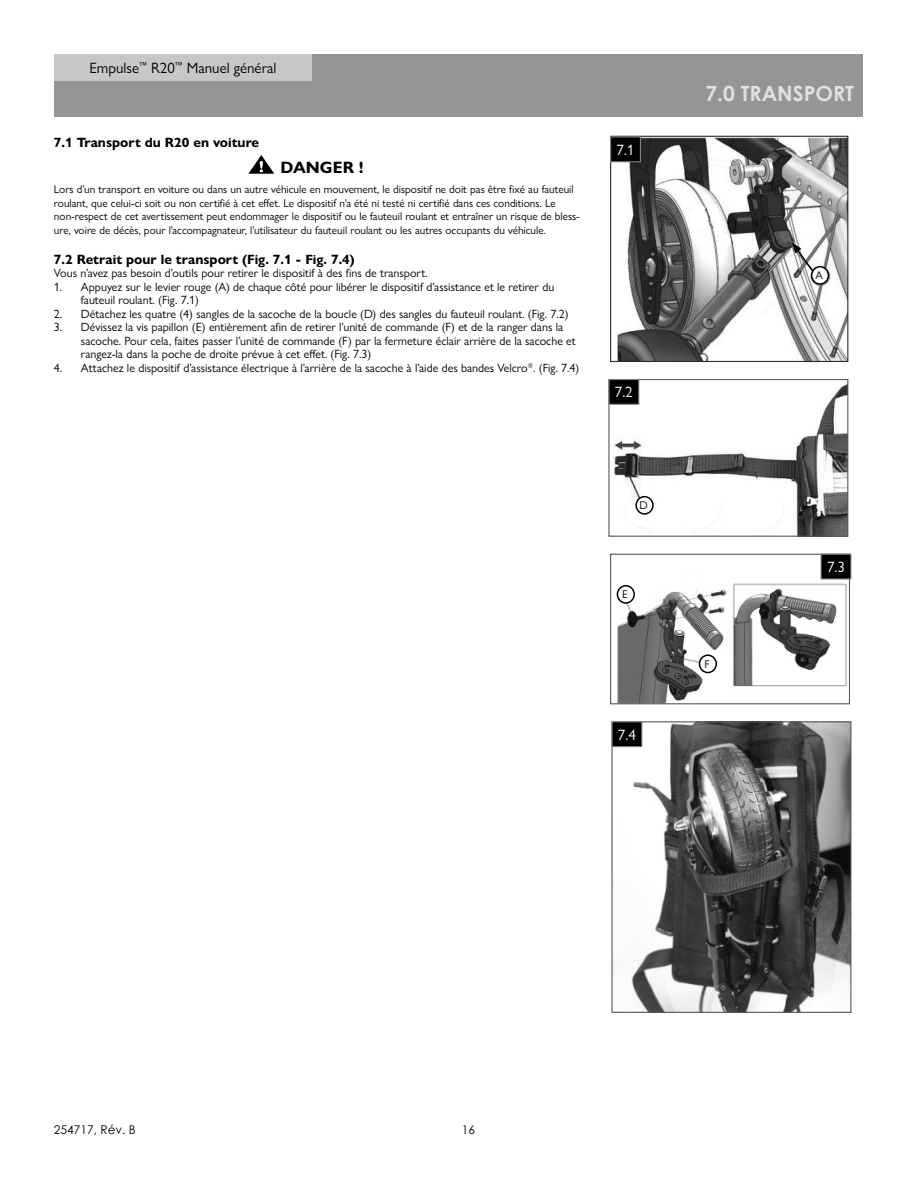
<style>
.page{position:relative;width:918px;height:1188px;background:#fff}
.page>*{position:absolute;margin:0;border:0;box-sizing:border-box;transform-origin:0 0}
.t1{font:700 21px "Century Gothic";color:#e0e0e0}
.t2{font:700 16.5px "Gill Sans Nova";color:#000}
.t3{font:15px "Gill Sans Nova";color:#000}
.t4{font:15px "Gill Sans Nova";color:#fff}
.t5{font:700 13.5px "Gill Sans Nova";color:#000}
.t6{font:12px/13.5px "Gill Sans Nova";color:#000}
.t7{font:12px "Century Gothic";color:#000}
.t8{font:11.25px/13.5px "Gill Sans Nova";color:#000}
</style>
<div class="page">
<div style="left:54px;top:54px;width:809px;height:63px;background:#959595"></div>
<div style="left:54px;top:54px;width:258px;height:26px;background:#c7c7c7"></div>
<svg style="left:248px;top:155px;width:26px;height:19px"></svg>
<img style="left:613px;top:723px;width:236px;height:288px">
<div style="left:611px;top:721px;width:240px;height:292px;border:1px solid #585858"></div>
<div style="left:612px;top:722px;width:30px;height:25px;background:#000"></div>
<div style="left:611px;top:721px;width:31px;height:26px;border:1px solid #808080"></div>
<img style="left:614px;top:381px;width:232px;height:154px">
<div style="left:608px;top:379px;width:240px;height:158px;border:1px solid #585858"></div>
<div style="left:609px;top:380px;width:30px;height:24px;background:#000"></div>
<div style="left:608px;top:379px;width:31px;height:26px;border:1px solid #808080"></div>
<div style="left:676px;top:475px;width:44px;height:53px;background:#fff;border-radius:50%"></div>
<div style="left:675px;top:474px;width:46px;height:54px;border:1px solid #fff;border-radius:50%"></div>
<div style="left:739px;top:478px;width:44px;height:52px;background:#fff;border-radius:50%"></div>
<div style="left:627px;top:497px;width:44px;height:30px;background:#fff;border-radius:50%"></div>
<svg style="left:636px;top:497px;width:17px;height:17px"></svg>
<div style="left:635px;top:496px;width:19px;height:19px;border:1px solid #000;border-radius:50%"></div>
<img style="left:616px;top:138px;width:230px;height:222px">
<div style="left:610px;top:136px;width:238px;height:226px;border:1px solid #2e2e2e"></div>
<div style="left:611px;top:137px;width:29px;height:25px;background:#000"></div>
<div style="left:610px;top:136px;width:31px;height:26px;border:1px solid #808080"></div>
<div style="left:812px;top:267px;width:16px;height:17px;background:#fff;border-radius:50%"></div>
<div style="left:811px;top:266px;width:18px;height:19px;border:1px solid #000;border-radius:50%"></div>
<svg style="left:792px;top:243px;width:23px;height:31px"></svg>
<div style="left:689px;top:209px;width:16px;height:22px;background:#fff;border-radius:50%"></div>
<div style="left:682px;top:150px;width:20px;height:21px;background:#333;border-radius:50%"></div>
<div style="left:699px;top:220px;width:10px;height:9px;background:#fff;border-radius:50%"></div>
<div style="left:695px;top:205px;width:10px;height:9px;background:#fff;border-radius:50%"></div>
<div style="left:697px;top:213px;width:10px;height:10px;background:#fff;border-radius:50%"></div>
<div style="left:721px;top:236px;width:10px;height:12px;background:#fff;border-radius:50%"></div>
<div style="left:735px;top:242px;width:15px;height:15px;background:#fff;border-radius:50%"></div>
<div style="left:733px;top:236px;width:15px;height:16px;background:#fff;border-radius:50%"></div>
<svg style="left:751px;top:288px;width:25px;height:26px"></svg>
<svg style="left:704px;top:203px;width:30px;height:43px"></svg>
<svg style="left:672px;top:154px;width:12px;height:19px"></svg>
<svg style="left:691px;top:149px;width:48px;height:20px"></svg>
<img style="left:616px;top:570px;width:231px;height:132px">
<div style="left:610px;top:554px;width:240px;height:150px;border:1px solid #585858"></div>
<div style="left:821px;top:554px;width:30px;height:25px;background:#000"></div>
<div style="left:821px;top:554px;width:30px;height:26px;border:1px solid #808080"></div>
<svg style="left:617px;top:586px;width:17px;height:17px"></svg>
<div style="left:617px;top:585px;width:18px;height:19px;border:1px solid #000;border-radius:50%"></div>
<svg style="left:700px;top:655px;width:16px;height:18px"></svg>
<div style="left:699px;top:654px;width:18px;height:19px;border:1px solid #000;border-radius:50%"></div>
<div style="left:685px;top:571px;width:17px;height:17px;background:#fff;border-radius:50%"></div>
<div style="left:684px;top:570px;width:18px;height:19px;border:1px solid #fff;border-radius:50%"></div>
<div style="left:642px;top:571px;width:22px;height:22px;background:#fff;border-radius:50%"></div>
<div style="left:642px;top:570px;width:22px;height:24px;border:1px solid #fff;border-radius:50%"></div>
<svg style="left:690px;top:578px;width:15px;height:19px"></svg>
<svg style="left:646px;top:577px;width:21px;height:26px"></svg>
<p class="t3" style="left:89px;top:59px;width:189px">Empulse<sup>™</sup> R20<sup>™</sup> Manuel général</p>
<p class="t5" style="left:54px;top:137px;width:207px">7.1 Transport du R20 en voiture</p>
<h2 class="t2" style="left:281px;top:161px;width:85px">DANGER !</h2>
<p class="t8" style="left:54px;top:184px;width:527px">Lors d’un transport en voiture ou dans un autre véhicule en mouvement, le dispositif ne doit pas être fixé au fauteuil roulant, que celui-ci soit ou non certifié à cet effet. Le dispositif n’a été ni testé ni certifié dans ces conditions. Le non-respect de cet avertissement peut endommager le dispositif ou le fauteuil roulant et entraîner un risque de bless&shy;ure, voire de décès, pour l’accompagnateur, l’utilisateur du fauteuil roulant ou les autres occupants du véhicule.</p>
<p class="t5" style="left:54px;top:254px;width:302px">7.2 Retrait pour le transport (Fig. 7.1 - Fig. 7.4)</p>
<p class="t6" style="left:54px;top:268px;width:375px">Vous n’avez pas besoin d’outils pour retirer le dispositif à des fins de transport.</p>
<p class="t6" style="left:81px;top:281px;width:475px;text-indent:-27px">1. Appuyez sur le levier rouge (A) de chaque côté pour libérer le dispositif d’assistance et le retirer du fauteuil roulant. (Fig. 7.1)</p>
<p class="t6" style="left:54px;top:308px;width:516px">2. Détachez les quatre (4) sangles de la sacoche de la boucle (D) des sangles du fauteuil roulant. (Fig. 7.2)</p>
<p class="t6" style="left:81px;top:322px;width:496px;text-indent:-27px">3. Dévissez la vis papillon (E) entièrement afin de retirer l’unité de commande (F) et de la ranger dans la sacoche. Pour cela, faites passer l’unité de commande (F) par la fermeture éclair arrière de la sacoche et rangez-la dans la poche de droite prévue à cet effet. (Fig. 7.3)</p>
<p class="t6" style="left:54px;top:362px;width:527px">4. Attachez le dispositif d’assistance électrique à l’arrière de la sacoche à l’aide des bandes Velcro<sup>®</sup>. (Fig. 7.4)</p>
<p class="t4" style="left:617px;top:144px;width:19px">7.1</p>
<p class="t4" style="left:615px;top:387px;width:19px">7.2</p>
<p class="t8" style="left:639px;top:500px;width:10px">D</p>
<p class="t8" style="left:622px;top:589px;width:7px">E</p>
<p class="t4" style="left:618px;top:729px;width:19px">7.4</p>
<h1 class="t1" style="left:705px;top:84px;width:150px">7.0 TRANSPORT</h1>
<p class="t8" style="left:815px;top:270px;width:9px">A</p>
<p class="t8" style="left:704px;top:659px;width:7px">F</p>
<p class="t4" style="left:827px;top:562px;width:19px">7.3</p>
<p class="t7" style="left:54px;top:1124px;width:83px">254717, Rév. B</p>
<p class="t7" style="left:462px;top:1124px;width:15px">16</p>
</div>
